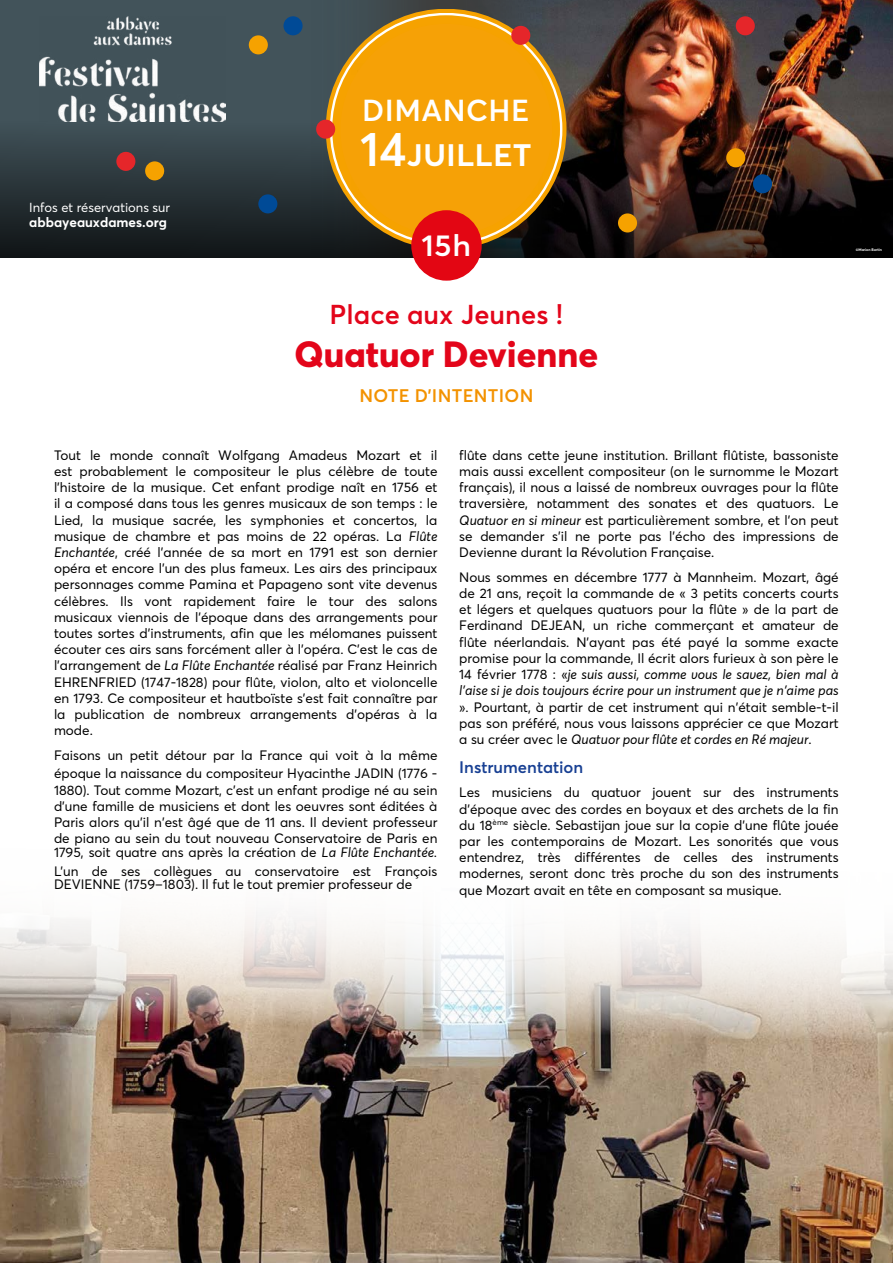
<style>
.page{position:relative;width:893px;height:1263px;background:#fff}
.page>*{position:absolute;margin:0;border:0;box-sizing:border-box;transform-origin:0 0}
.t1{font:600 37.5px "Averta";color:#fff}
.t2{font:800 36px "Averta";color:#e3051a}
.t3{font:600 30px "Averta";letter-spacing:.015em;color:#fff}
.t4{font:600 29.85px "Averta";color:#fff;scale:1.05 1}
.t5{font:600 27px "Averta";color:#e3051a}
.t6{font:600 18px "Averta";letter-spacing:.015em;color:#f39200}
.t7{font:600 16.5px "Averta";color:#184093}
.t8{font:13.5px/16.2px "Averta";color:#000;text-align:justify}
.t9{font:700 13.5px "Averta";color:#fff}
.t10{font:12.9px "Averta";color:#fff}
.t11{font:700 3.75px "Averta";color:#fff}
.s1{font-size:48px}
.s2{font-style:italic}
</style>
<div class="page">
<img style="left:0;top:0;width:893px;height:258px">
<div style="left:618px;top:213px;width:19px;height:19px;background:#f6a200;border-radius:10px"></div>
<div style="left:736px;top:16px;width:19px;height:19px;background:#e5262a;border-radius:10px"></div>
<div style="left:145px;top:161px;width:19px;height:19px;background:#f6a200;border-radius:10px"></div>
<svg style="left:326px;top:9px;width:240px;height:241px;background:#f1a513"></svg>
<svg style="left:330px;top:13px;width:232px;height:232px"></svg>
<div style="left:332px;top:15px;width:228px;height:228px;background:#f6a200;border-radius:114px"></div>
<div style="left:116px;top:152px;width:19px;height:19px;background:#e5262a;border-radius:10px"></div>
<div style="left:283px;top:16px;width:20px;height:19px;background:#004a96;border-radius:10px"></div>
<div style="left:726px;top:148px;width:19px;height:19px;background:#f6a200;border-radius:10px"></div>
<div style="left:753px;top:174px;width:19px;height:19px;background:#004a96;border-radius:10px"></div>
<div style="left:316px;top:120px;width:19px;height:19px;background:#e5262a;border-radius:10px"></div>
<div style="left:511px;top:26px;width:19px;height:19px;background:#e5262a;border-radius:10px"></div>
<div style="left:258px;top:194px;width:19px;height:19px;background:#004a96;border-radius:10px"></div>
<div style="left:249px;top:35px;width:19px;height:19px;background:#f6a200;border-radius:10px"></div>
<img style="left:39px;top:17px;width:186px;height:105px">
<div style="left:340px;top:24px;width:212px;height:211px;background:#f6a106;border-radius:50%"></div>
<div style="left:411px;top:210px;width:71px;height:71px;background:#e30613;border-radius:50%"></div>
<img style="left:0;top:912px;width:893px;height:351px">
<p class="t10" style="left:29px;top:199px;width:142px">Infos et réservations sur</p>
<p class="t9" style="left:29px;top:213px;width:139px">abbayeauxdames.org</p>
<h3 class="t3" style="left:362px;top:89px;width:169px">DIMANCHE</h3>
<h1 class="t1" style="left:360px;top:126px;width:173px"><span class="s1">14</span>juillet</h1>
<h3 class="t4" style="left:422px;top:224px;width:49px">15 h</h3>
<p class="t11" style="left:856px;top:247px;width:28px">©Marion Bertin</p>
<h3 class="t5" style="left:330px;top:296px;width:235px">Place aux Jeunes !</h3>
<h2 class="t2" style="left:294px;top:329px;width:305px">Quatuor Devienne</h2>
<h3 class="t6" style="left:359px;top:383px;width:175px">NOTE D’INTENTION</h3>
<p class="t8" style="left:54px;top:446px;width:385px">Tout le monde connaît Wolfgang Amadeus Mozart et il est probablement le compositeur le plus célèbre de toute l’histoire de la musique. Cet enfant prodige naît en 1756 et il a composé dans tous les genres musicaux de son temps : le Lied, la musique sacrée, les symphonies et concertos, la musique de chambre et pas moins de 22 opéras. La <span class="s2">Flûte Enchantée</span>, créé l’année de sa mort en 1791 est son dernier opéra et encore l’un des plus fameux. Les airs des principaux personnages comme Pamina et Papageno sont vite devenus célèbres. Ils vont rapidement faire le tour des salons musicaux viennois de l’époque dans des arrangements pour toutes sortes d’instruments, afin que les mélomanes puissent écouter ces airs sans forcément aller à l’opéra. C’est le cas de l’arrangement de <span class="s2">La Flûte Enchantée</span> réalisé par Franz Heinrich EHRENFRIED (1747-1828) pour flûte, violon, alto et violoncelle en 1793. Ce compositeur et hautboïste s’est fait connaître par la publication de nombreux arrangements d’opéras à la mode.</p>
<p class="t8" style="left:54px;top:745px;width:385px;line-height:18.6px">Faisons un petit détour par la France qui voit à la même époque la naissance du compositeur Hyacinthe JADIN (1776 -</p>
<p class="t8" style="left:54px;top:781px;width:385px">1880). Tout comme Mozart, c’est un enfant prodige né au sein d’une famille de musiciens et dont les oeuvres sont éditées à Paris alors qu’il n’est âgé que de 11 ans. Il devient professeur de piano au sein du tout nouveau Conservatoire de Paris en</p>
<p class="t8" style="left:54px;top:842px;width:385px;line-height:18.6px">1795, soit quatre ans après la création de <span class="s2">La Flûte Enchantée.<br></span>L’un de ses collègues au conservatoire est François</p>
<p class="t8" style="left:54px;top:876px;width:360px">DEVIENNE (1759–1803). Il fut le tout premier professeur de</p>
<p class="t8" style="left:459px;top:446px;width:381px">flûte dans cette jeune institution. Brillant flûtiste, bassoniste mais aussi excellent compositeur (on le surnomme le Mozart français), il nous a laissé de nombreux ouvrages pour la flûte traversière, notamment des sonates et des quatuors. Le <span class="s2">Quatuor en si mineur</span> est particulièrement sombre, et l’on peut se demander s’il ne porte pas l’écho des impressions de Devienne durant la Révolution Française.</p>
<p class="t8" style="left:459px;top:568px;width:381px">Nous sommes en décembre 1777 à Mannheim. Mozart, âgé de 21 ans, reçoit la commande de « 3 petits concerts courts et légers et quelques quatuors pour la flûte » de la part de Ferdinand DEJEAN, un riche commerçant et amateur de flûte néerlandais. N’ayant pas été payé la somme exacte promise pour la commande, Il écrit alors furieux à son père le 14 février 1778 : «<span class="s2">je suis aussi, comme vous le savez, bien mal à l’aise si je dois toujours écrire pour un instrument que je n’aime pas</span></p>
<p class="t8" style="left:459px;top:698px;width:381px">». Pourtant, à partir de cet instrument qui n’était semble-t-il pas son préféré, nous vous laissons apprécier ce que Mozart a su créer avec le <span class="s2">Quatuor pour flûte et cordes en Ré majeur</span>.</p>
<p class="t7" style="left:459px;top:755px;width:126px">Instrumentation</p>
<p class="t8" style="left:459px;top:784px;width:381px">Les musiciens du quatuor jouent sur des instruments d’époque avec des cordes en boyaux et des archets de la fin du 18<sup>ème</sup> siècle. Sebastijan joue sur la copie d’une flûte jouée par les contemporains de Mozart. Les sonorités que vous entendrez, très différentes de celles des instruments modernes, seront donc très proche du son des instruments que Mozart avait en tête en composant sa musique.</p>
</div>
